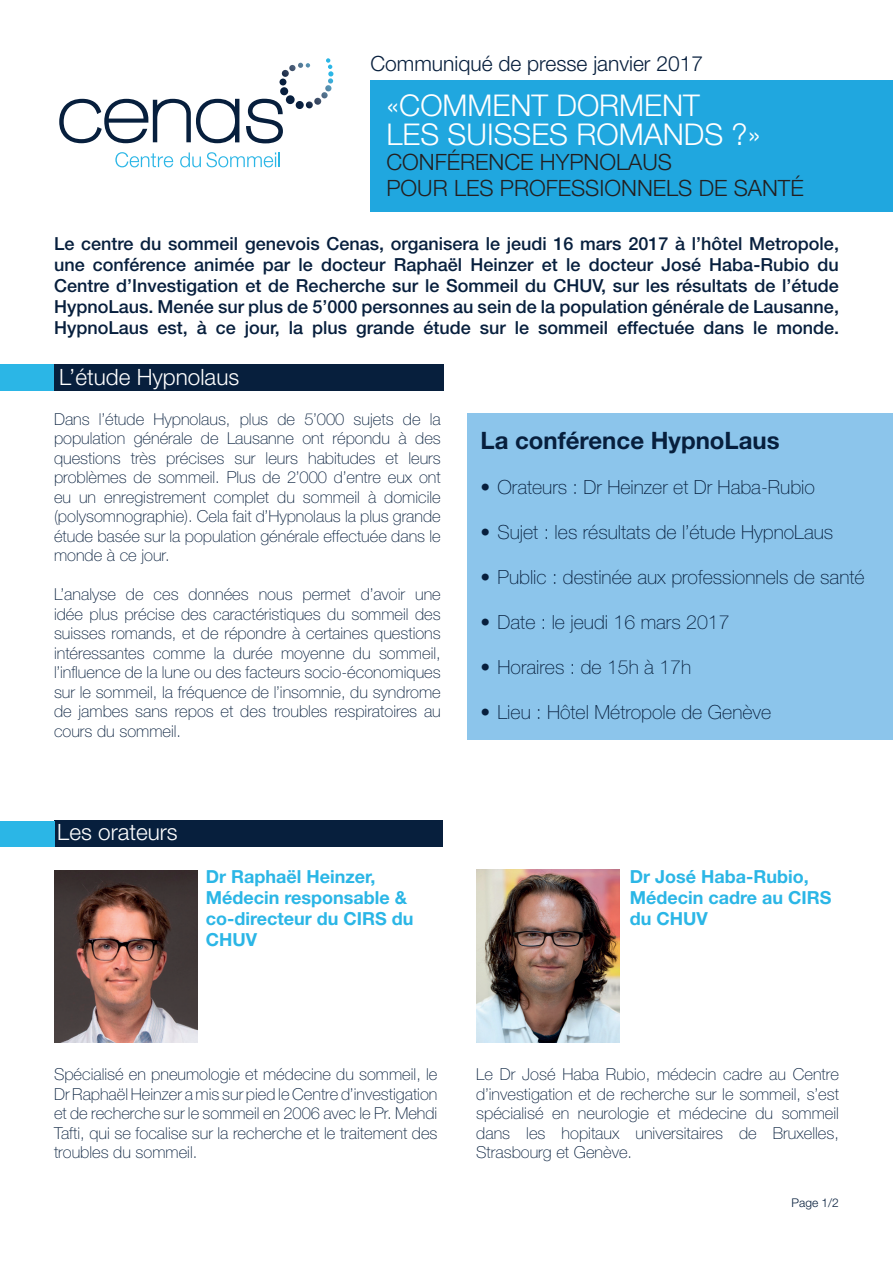
<style>
.page{position:relative;width:893px;height:1263px;background:#fff}
.page>*{position:absolute;margin:0;border:0;box-sizing:border-box;transform-origin:0 0}
.t1{font:300 30px/28.5px "Helvetica Neue LT Std";color:#fff}
.t2{font:700 24px "Helvetica Neue LT Std";color:#071f3d}
.t3{font:300 22.5px/25.5px "Helvetica Neue LT Std";color:#231f20}
.t4{font:300 22.5px "Helvetica Neue LT Std";color:#fff}
.t5{font:300 21px "Helvetica Neue LT Std";color:#071f3d}
.t6{font:100 19.5px "Helvetica Neue LT Std";color:#071f3d}
.t7{font:500 18px/21px "Helvetica Neue LT Std";color:#071f3d;text-align:justify}
.t8{font:700 18px/21.1px "Helvetica Neue LT Std";color:#2bb6e6}
.t9{font:100 16.5px/19.5px "Helvetica Neue LT Std";color:#071f3d;text-align:justify}
.t10{font:300 12px "Helvetica Neue LT Std";color:#071f3d}
</style>
<div class="page">
<div style="left:0;top:365px;width:54px;height:26px;background:#2bb6e6"></div>
<div style="left:54px;top:365px;width:389px;height:26px;background:#071f3d"></div>
<img style="left:54px;top:871px;width:143px;height:171px">
<img style="left:476px;top:870px;width:143px;height:172px">
<div style="left:54px;top:821px;width:388px;height:26px;background:#071f3d"></div>
<div style="left:0;top:821px;width:54px;height:26px;background:#2bb6e6"></div>
<div style="left:370px;top:80px;width:523px;height:131px;background:#20a7df"></div>
<svg style="left:59px;top:99px;width:180px;height:44px"></svg>
<svg style="left:115px;top:152px;width:58px;height:15px"></svg>
<svg style="left:180px;top:152px;width:100px;height:15px"></svg>
<svg style="left:246px;top:58px;width:88px;height:85px"></svg>
<div style="left:468px;top:414px;width:425px;height:326px;background:#8cc5eb"></div>
<p class="t5" style="left:370px;top:51px;width:334px">Communiqué de presse janvier 2017</p>
<h1 class="t1" style="left:386px;top:91px;width:376px">«COMMENT DORMENT<br>LES SUISSES ROMANDS ?»</h1>
<h3 class="t3" style="left:386px;top:149px;width:419px">CONFÉRENCE HYPNOLAUS<br>POUR LES PROFESSIONNELS DE SANTÉ</h3>
<p class="t7" style="left:54px;top:233px;width:786px">Le centre du sommeil genevois Cenas, organisera le jeudi 16 mars 2017 à l’hôtel Metropole, une conférence animée par le docteur Raphaël Heinzer et le docteur José Haba-Rubio du Centre d’Investigation et de Recherche sur le Sommeil du CHUV, sur les résultats de l’étude HypnoLaus. Menée sur plus de 5’000 personnes au sein de la population générale de Lausanne, HypnoLaus est, à ce jour, la plus grande étude sur le sommeil effectuée dans le monde.</p>
<h3 class="t4" style="left:59px;top:363px;width:181px">L’étude Hypnolaus</h3>
<p class="t9" style="left:54px;top:409px;width:388px">Dans l’étude Hypnolaus, plus de 5’000 sujets de la population générale de Lausanne ont répondu à des questions très précises sur leurs habitudes et leurs problèmes de sommeil. Plus de 2’000 d’entre eux ont eu un enregistrement complet du sommeil à domicile (polysomnographie). Cela fait d’Hypnolaus la plus grande étude basée sur la population générale effectuée dans le monde à ce jour.</p>
<p class="t9" style="left:54px;top:584px;width:388px">L’analyse de ces données nous permet d’avoir une idée plus précise des caractéristiques du sommeil des suisses romands, et de répondre à certaines questions intéressantes comme la durée moyenne du sommeil, l’influence de la lune ou des facteurs socio-économiques sur le sommeil, la fréquence de l’insomnie, du syndrome de jambes sans repos et des troubles respiratoires au cours du sommeil.</p>
<h3 class="t4" style="left:57px;top:818px;width:122px">Les orateurs</h3>
<h2 class="t2" style="left:480px;top:425px;width:301px">La conférence HypnoLaus</h2>
<p class="t6" style="left:480px;top:476px;width:336px">• Orateurs : Dr Heinzer et Dr Haba-Rubio</p>
<p class="t6" style="left:480px;top:521px;width:354px">• Sujet : les résultats de l’étude HypnoLaus</p>
<p class="t6" style="left:480px;top:566px;width:386px">• Public : destinée aux professionnels de santé</p>
<p class="t6" style="left:480px;top:611px;width:251px">• Date : le jeudi 16 mars 2017</p>
<p class="t6" style="left:480px;top:656px;width:212px">• Horaires : de 15h à 17h</p>
<p class="t6" style="left:480px;top:701px;width:292px">• Lieu : Hôtel Métropole de Genève</p>
<p class="t8" style="left:206px;top:865px;width:209px">Dr Raphaël Heinzer,<br>Médecin responsable &amp; co-directeur du CIRS du<br>CHUV</p>
<p class="t8" style="left:630px;top:865px;width:203px">Dr José Haba-Rubio,<br>Médecin cadre au CIRS du CHUV</p>
<p class="t9" style="left:54px;top:1065px;width:385px">Spécialisé en pneumologie et médecine du sommeil, le Dr Raphaël Heinzer a mis sur pied le Centre d’investigation et de recherche sur le sommeil en 2006 avec le Pr. Mehdi Tafti, qui se focalise sur la recherche et le traitement des troubles du sommeil.</p>
<p class="t9" style="left:476px;top:1064px;width:364px">Le Dr José Haba Rubio, médecin cadre au Centre d’investigation et de recherche sur le sommeil, s’est spécialisé en neurologie et médecine du sommeil dans les hopitaux universitaires de Bruxelles, Strasbourg et Genève.</p>
<p class="t10" style="left:792px;top:1195px;width:49px">Page 1/2</p>
</div>
